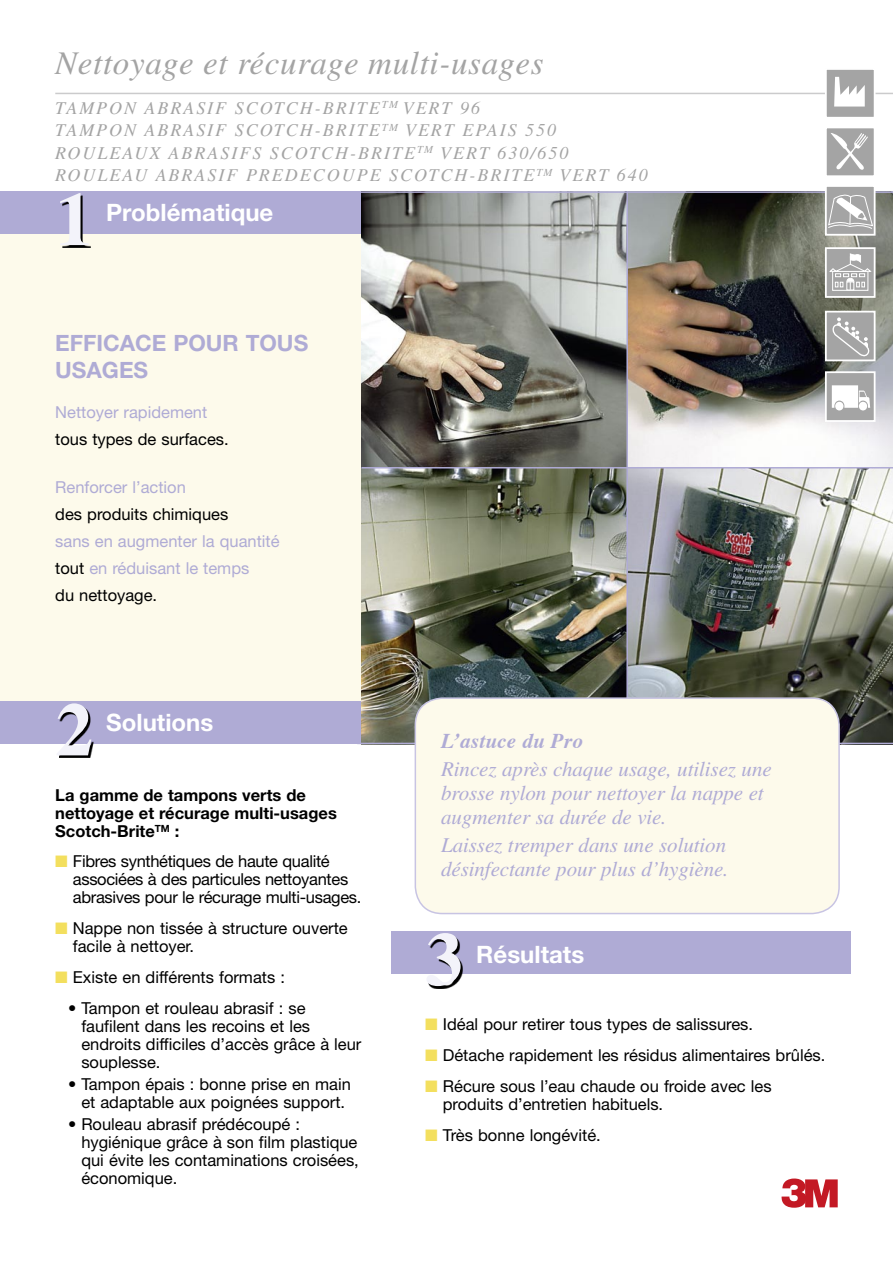
<style>
.page{position:relative;width:893px;height:1263px;background:#fff}
.page>*{position:absolute;margin:0;border:0;box-sizing:border-box;transform-origin:0 0}
.Normal_e{font:700 75.6px "Times LT Std";color:#f3f3fa}
.t1{font:italic 33px "Times LT Std";letter-spacing:.02em;color:#a4a4a4}
.Titre_bandeau_bleu{font:700 24px "Helvetica Neue LT Std";color:#fff}
.Sous-titre_noir{font:700 22.5px/27px "Helvetica Neue LT Std";color:#afabd5}
.Texte_astuce{font:italic 21px/24px "Times LT Std";letter-spacing:-.005em;color:#afabd5}
.Texte_astuce-2{font:italic 700 21px "Times";letter-spacing:.01em;color:#afabd5}
.t2{font:italic 18px "Times LT Std";letter-spacing:.11em;color:#a4a4a4}
.Texte_normal{font:16.5px/18px "Helvetica Neue LT Std";color:#000}
.Texte_normal-2{font:16.5px/18px "Helvetica Neue LT Std";letter-spacing:-.02em;color:#000}
.Sous-titre_noir-2{font:16.5px/27px "Helvetica Neue LT Std";color:#afabd5}
.Texte_normal-3{font:700 16.5px/18px "Helvetica Neue LT Std";color:#000}
.Sous-titre_noir-3{font:16.5px/27px "Helvetica Neue LT Std";color:#000}
.s1{color:#afabd5}
.s2{color:#000}
.s3{color:#f3df5e}
</style>
<div class="page">
<div style="left:0;top:234px;width:361px;height:476px;background:#fdfaeb"></div>
<div style="left:0;top:702px;width:361px;height:42px;background:#afabd5"></div>
<div style="left:0;top:191px;width:361px;height:43px;background:#afabd5"></div>
<div style="left:391px;top:931px;width:459px;height:43px;background:#afabd5"></div>
<svg style="left:62px;top:195px;width:29px;height:52px"></svg>
<svg style="left:59px;top:705px;width:35px;height:52px"></svg>
<svg style="left:428px;top:935px;width:35px;height:53px"></svg>
<svg style="left:782px;top:1178px;width:56px;height:30px"></svg>
<hr style="left:55px;top:93px;width:838px;height:1px;background:#cbcbcc">
<img style="left:361px;top:468px;width:265px;height:275px">
<img style="left:628px;top:468px;width:265px;height:275px">
<svg style="left:361px;top:193px;width:265px;height:274px;background:#8b8a84"></svg>
<svg style="left:628px;top:193px;width:265px;height:274px"></svg>
<hr style="left:357px;top:191px;width:536px;height:2px;background:#afabd5">
<hr style="left:361px;top:467px;width:532px;height:1px;background:#afabd5">
<hr style="left:357px;top:743px;width:536px;height:1px;background:#afabd5">
<hr style="left:626px;top:191px;width:2px;height:553px;background:#afabd5">
<div style="left:415px;top:698px;width:424px;height:215px;background:#fdfaeb;border-radius:27px"></div>
<div style="left:415px;top:697px;width:425px;height:217px;border:2px solid #c8c4e3;border-radius:27px"></div>
<div style="left:826px;top:186px;width:49px;height:49px;background:#a4a4a4"></div>
<div style="left:825px;top:185px;width:50px;height:51px;border:2px solid #fff"></div>
<div style="left:825px;top:68px;width:50px;height:51px;background:#a4a4a4;border:2px solid #fff"></div>
<svg style="left:834px;top:77px;width:31px;height:30px"></svg>
<div style="left:825px;top:127px;width:50px;height:50px;background:#a4a4a4;border:2px solid #fff"></div>
<svg style="left:831px;top:133px;width:37px;height:37px"></svg>
<svg style="left:827px;top:193px;width:47px;height:37px"></svg>
<div style="left:825px;top:247px;width:50px;height:51px;background:#a4a4a4;border:2px solid #fff"></div>
<div style="left:825px;top:371px;width:50px;height:51px;background:#a4a4a4;border:2px solid #fff"></div>
<div style="left:825px;top:311px;width:50px;height:50px;background:#a4a4a4;border:2px solid #fff"></div>
<svg style="left:829px;top:253px;width:44px;height:104px"></svg>
<svg style="left:832px;top:385px;width:38px;height:25px"></svg>
<p class="t1" style="left:55px;top:44px;width:490px">Nettoyage et récurage multi-usages</p>
<p class="t2" style="left:55px;top:98px;width:426px">TAMPON ABRASIF SCOTCH-BRITE<sup>TM</sup> VERT 96</p>
<p class="t2" style="left:55px;top:120px;width:502px">TAMPON ABRASIF SCOTCH-BRITE<sup>TM</sup> VERT EPAIS 550</p>
<p class="t2" style="left:55px;top:143px;width:515px">ROULEAUX ABRASIFS SCOTCH-BRITE<sup>TM</sup> VERT 630/650</p>
<p class="t2" style="left:55px;top:165px;width:594px">ROULEAU ABRASIF PREDECOUPE SCOTCH-BRITE<sup>TM</sup> VERT 640</p>
<p class="Normal_e" style="left:55px;top:174px;width:39px">1</p>
<p class="Titre_bandeau_bleu" style="left:106px;top:198px;width:169px">Problématique</p>
<p class="Sous-titre_noir" style="left:55px;top:329px;width:254px">EFFICACE POUR TOUS<br>USAGES</p>
<p class="Sous-titre_noir-3" style="left:55px;top:398px;width:175px"><span class="s1">Nettoyer rapidement </span>tous types de surfaces.</p>
<p class="Sous-titre_noir-2" style="left:55px;top:473px;width:226px">Renforcer l’action<br><span class="s2">des produits chimiques<br></span>sans en augmenter la quantité <span class="s2">tout</span> en réduisant le temps<br><span class="s2">du nettoyage.</span></p>
<p class="Normal_e" style="left:55px;top:685px;width:39px">2</p>
<p class="Titre_bandeau_bleu" style="left:106px;top:708px;width:109px">Solutions</p>
<p class="Texte_normal-3" style="left:55px;top:785px;width:283px">La gamme de tampons verts de nettoyage et récurage multi-usages<br>Scotch-Brite<sup>TM</sup> :</p>
<p class="Texte_normal-2" style="left:73px;top:852px;width:290px;text-indent:-18px"><span class="s3">■</span> Fibres synthétiques de haute qualité associées à des particules nettoyantes abrasives pour le récurage multi-usages.</p>
<p class="Texte_normal" style="left:73px;top:919px;width:276px;text-indent:-18px"><span class="s3">■</span> Nappe non tissée à structure ouverte facile à nettoyer.</p>
<p class="Texte_normal" style="left:55px;top:968px;width:231px"><span class="s3">■</span> Existe en différents formats :</p>
<p class="Texte_normal" style="left:81px;top:998px;width:282px;text-indent:-13px">• Tampon et rouleau abrasif : se faufilent dans les recoins et les endroits difficiles d’accès grâce à leur souplesse.</p>
<p class="Texte_normal" style="left:68px;top:1075px;width:284px;text-align:center">• Tampon épais : bonne prise en main et adaptable aux poignées support.</p>
<p class="Texte_normal" style="left:81px;top:1115px;width:279px;text-indent:-13px">• Rouleau abrasif prédécoupé : hygiénique grâce à son film plastique qui évite les contaminations croisées, économique.</p>
<p class="Texte_astuce-2" style="left:441px;top:721px;width:143px">L’astuce du Pro</p>
<p class="Texte_astuce" style="left:441px;top:757px;width:332px">Rincez après chaque usage, utilisez une brosse nylon pour nettoyer la nappe et augmenter sa durée de vie.</p>
<p class="Texte_astuce" style="left:441px;top:833px;width:289px">Laissez tremper dans une solution désinfectante pour plus d’hygiène.</p>
<p class="Normal_e" style="left:425px;top:914px;width:39px">3</p>
<p class="Titre_bandeau_bleu" style="left:476px;top:940px;width:109px">Résultats</p>
<p class="Texte_normal" style="left:425px;top:1015px;width:329px"><span class="s3">■</span> Idéal pour retirer tous types de salissures.</p>
<p class="Texte_normal" style="left:425px;top:1046px;width:402px"><span class="s3">■</span> Détache rapidement les résidus alimentaires brûlés.</p>
<p class="Texte_normal" style="left:443px;top:1077px;width:330px;text-indent:-18px"><span class="s3">■</span> Récure sous l’eau chaude ou froide avec les produits d’entretien habituels.</p>
<p class="Texte_normal" style="left:425px;top:1125px;width:177px"><span class="s3">■</span> Très bonne longévité.</p>
</div>
